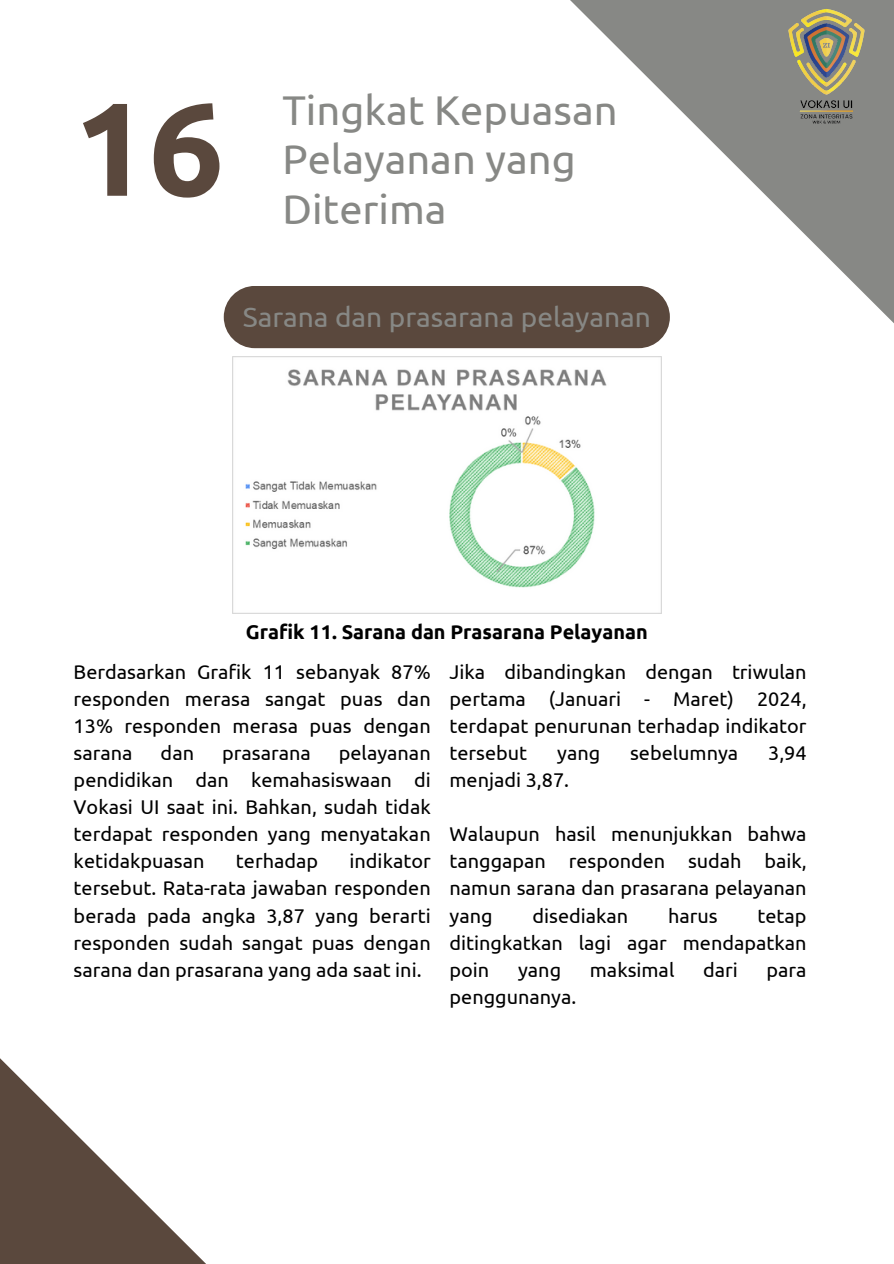
<style>
.page{position:relative;width:894px;height:1264px;background:#fff}
.page>*{position:absolute;margin:0;border:0;box-sizing:border-box;transform-origin:0 0}
.t1{font:700 132.3px "Ubuntu";color:#5a483d}
.t2{font:41.55px/49.5px "Ubuntu";color:#878885}
.t3{font:28.05px "Ubuntu";color:#878885}
.t4{font:19.8px/27px "Ubuntu";color:#000;text-align:justify}
.t5{font:700 19.8px "Ubuntu";color:#000}
</style>
<div class="page">
<svg style="left:570px;top:0;width:323px;height:348px"></svg>
<svg style="left:0;top:1058px;width:205px;height:205px;fill:#5a483d"></svg>
<img style="left:758px;top:0;width:135px;height:135px">
<div style="left:224px;top:286px;width:445px;height:62px;background:#5a483d;border-radius:31px"></div>
<img style="left:232px;top:356px;width:429px;height:258px">
<p class="t1" style="left:74px;top:72px;width:152px">16</p>
<h2 class="t2" style="left:282px;top:85px;width:337px">Tingkat Kepuasan<br>Pelayanan yang</h2>
<h2 class="t2" style="left:282px;top:184px;width:166px">Diterima</h2>
<p class="t3" style="left:243px;top:300px;width:409px">Sarana dan prasarana pelayanan</p>
<h3 class="t5" style="left:246px;top:621px;width:403px">Grafik 11. Sarana dan Prasarana Pelayanan</h3>
<p class="t4" style="left:74px;top:658px;width:358px">Berdasarkan Grafik 11 sebanyak 87% responden merasa sangat puas dan 13% responden merasa puas dengan sarana</p>
<p class="t4" style="left:449px;top:658px;width:358px">Jika dibandingkan dengan triwulan pertama (Januari - Maret) 2024, terdapat penurunan terhadap indikator tersebut</p>
<p class="t4" style="left:74px;top:739px;width:358px;text-indent:265px">pelayanan pendidikan dan kemahasiswaan di Vokasi UI saat ini. Bahkan, sudah tidak terdapat responden yang menyatakan ketidakpuasan</p>
<p class="t4" style="left:161px;top:739px;width:35px">dan</p>
<p class="t4" style="left:222px;top:739px;width:90px">prasarana</p>
<p class="t4" style="left:557px;top:739px;width:45px">yang</p>
<p class="t4" style="left:630px;top:739px;width:110px">sebelumnya</p>
<p class="t4" style="left:768px;top:739px;width:40px">3,94</p>
<p class="t4" style="left:449px;top:766px;width:121px">menjadi 3,87.</p>
<p class="t4" style="left:449px;top:820px;width:358px">Walaupun hasil menunjukkan bahwa tanggapan responden sudah baik, namun sarana dan prasarana pelayanan yang</p>
<p class="t4" style="left:74px;top:847px;width:358px;text-indent:276px">indikator tersebut. Rata-rata jawaban responden berada pada angka 3,87 yang berarti responden sudah sangat puas dengan sarana dan prasarana yang ada saat ini.</p>
<p class="t4" style="left:236px;top:847px;width:84px">terhadap</p>
<p class="t4" style="left:532px;top:901px;width:97px">disediakan</p>
<p class="t4" style="left:668px;top:901px;width:51px">harus</p>
<p class="t4" style="left:449px;top:901px;width:358px;text-indent:308px">tetap ditingkatkan lagi agar mendapatkan poin</p>
<p class="t4" style="left:518px;top:955px;width:45px">yang</p>
<p class="t4" style="left:589px;top:955px;width:86px">maksimal</p>
<p class="t4" style="left:703px;top:955px;width:36px">dari</p>
<p class="t4" style="left:766px;top:955px;width:42px">para</p>
<p class="t4" style="left:449px;top:982px;width:128px">penggunanya.</p>
</div>
